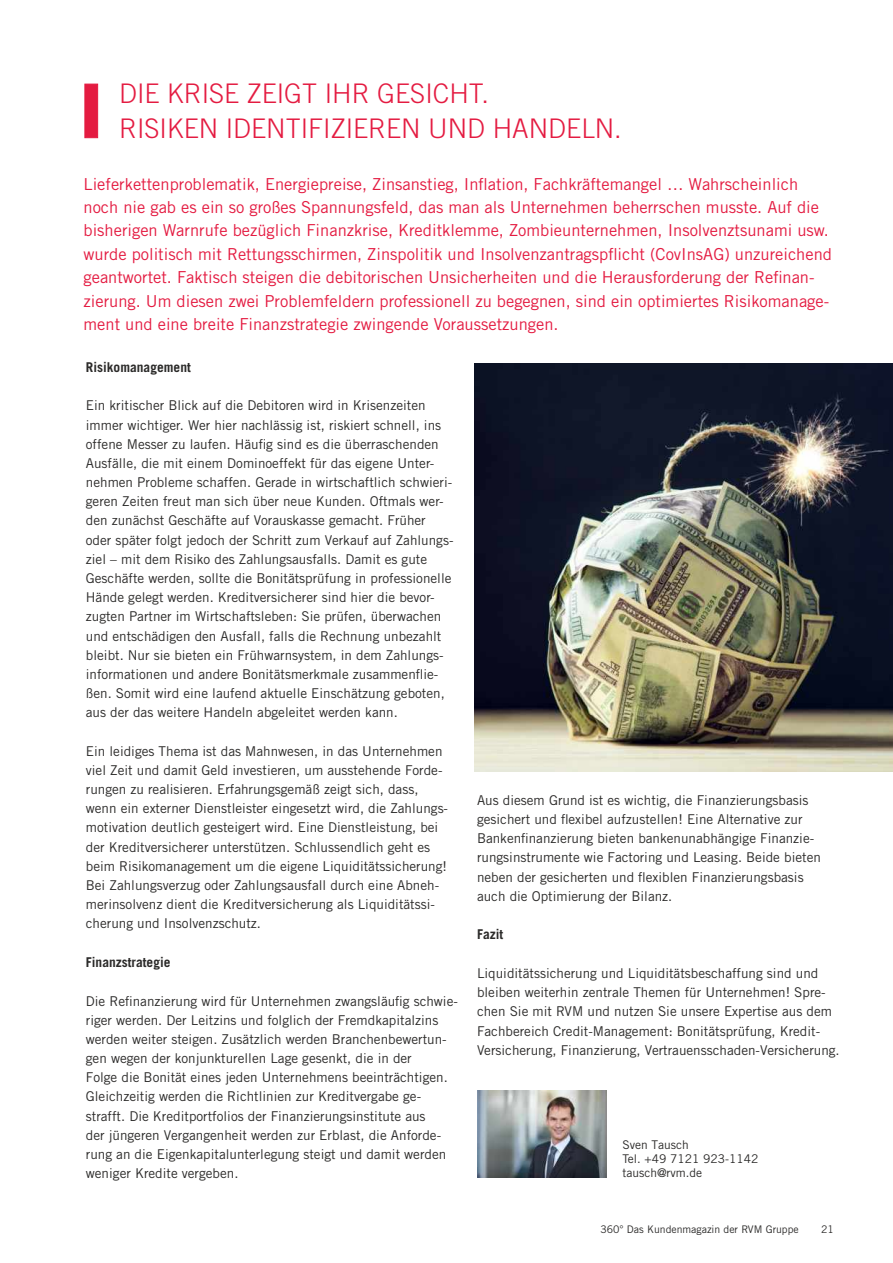
<style>
.page{position:relative;width:893px;height:1263px;background:#fff}
.page>*{position:absolute;margin:0;border:0;box-sizing:border-box;transform-origin:0 0}
.t1{font:300 27px/34.5px "Trade Gothic LT";color:#e41b41}
.t2{font:16.5px/23.4px "Trade Gothic LT";color:#e41b41}
.t3{font:13.5px/19.2px "Trade Gothic LT";color:#2b2a29}
.t4{font:700 13.5px "Trade Gothic LT";color:#2b2a29}
.t5{font:12px/14.2px "Trade Gothic LT";color:#2b2a29}
.t6{font:10.5px "Trade Gothic LT";color:#2b2a29}
</style>
<div class="page">
<svg style="left:84px;top:83px;width:14px;height:56px"></svg>
<img style="left:477px;top:1091px;width:129px;height:86px">
<img style="left:474px;top:363px;width:419px;height:408px">
<h1 class="t1" style="left:119px;top:79px;width:504px">DIE KRISE ZEIGT IHR GESICHT.<br>RISIKEN IDENTIFIZIEREN UND HANDELN.</h1>
<p class="t2" style="left:84px;top:173px;width:750px">Lieferkettenproblematik, Energiepreise, Zinsanstieg, Inflation, Fachkräftemangel … Wahrscheinlich noch nie gab es ein so großes Spannungsfeld, das man als Unternehmen beherrschen musste. Auf die bisherigen Warnrufe bezüglich Finanzkrise, Kreditklemme, Zombieunternehmen, Insolvenztsunami usw. wurde politisch mit Rettungsschirmen, Zinspolitik und Insolvenzantragspflicht (CovInsAG) unzureichend geantwortet. Faktisch steigen die debitorischen Unsicherheiten und die Herausforderung der Refinan&shy;zierung. Um diesen zwei Problemfeldern professionell zu begegnen, sind ein optimiertes Risikomanage&shy;ment und eine breite Finanzstrategie zwingende Voraussetzungen.</p>
<p class="t4" style="left:86px;top:362px;width:107px">Risikomanagement</p>
<p class="t3" style="left:86px;top:397px;width:369px">Ein kritischer Blick auf die Debitoren wird in Krisenzeiten immer wichtiger. Wer hier nachlässig ist, riskiert schnell, ins offene Messer zu laufen. Häufig sind es die überraschenden Ausfälle, die mit einem Dominoeffekt für das eigene Unter&shy;nehmen Probleme schaffen. Gerade in wirtschaftlich schwieri&shy;geren Zeiten freut man sich über neue Kunden. Oftmals wer&shy;den zunächst Geschäfte auf Vorauskasse gemacht. Früher oder später folgt jedoch der Schritt zum Verkauf auf Zahlungs&shy;ziel – mit dem Risiko des Zahlungsausfalls. Damit es gute Geschäfte werden, sollte die Bonitätsprüfung in professionelle Hände gelegt werden. Kreditversicherer sind hier die bevor&shy;zugten Partner im Wirtschaftsleben: Sie prüfen, überwachen und entschädigen den Ausfall, falls die Rechnung unbezahlt bleibt. Nur sie bieten ein Frühwarnsystem, in dem Zahlungs&shy;informationen und andere Bonitätsmerkmale zusammenflie&shy;ßen. Somit wird eine laufend aktuelle Einschätzung geboten, aus der das weitere Handeln abgeleitet werden kann.</p>
<p class="t3" style="left:86px;top:742px;width:364px">Ein leidiges Thema ist das Mahnwesen, in das Unternehmen viel Zeit und damit Geld investieren, um ausstehende Forde&shy;rungen zu realisieren. Erfahrungsgemäß zeigt sich, dass, wenn ein externer Dienstleister eingesetzt wird, die Zahlungs&shy;motivation deutlich gesteigert wird. Eine Dienstleistung, bei der Kreditversicherer unterstützen. Schlussendlich geht es beim Risikomanagement um die eigene Liquiditätssicherung!<br>Bei Zahlungsverzug oder Zahlungsausfall durch eine Abneh&shy;merinsolvenz dient die Kreditversicherung als Liquiditätssi&shy;cherung und Insolvenzschutz.</p>
<p class="t4" style="left:86px;top:957px;width:86px">Finanzstrategie</p>
<p class="t3" style="left:86px;top:992px;width:374px">Die Refinanzierung wird für Unternehmen zwangsläufig schwie&shy;riger werden. Der Leitzins und folglich der Fremdkapitalzins werden weiter steigen. Zusätzlich werden Branchenbewertun&shy;gen wegen der konjunkturellen Lage gesenkt, die in der<br>Folge die Bonität eines jeden Unternehmens beeinträchtigen.<br>Gleichzeitig werden die Richtlinien zur Kreditvergabe ge&shy;strafft. Die Kreditportfolios der Finanzierungsinstitute aus<br>der jüngeren Vergangenheit werden zur Erblast, die Anforde&shy;rung an die Eigenkapitalunterlegung steigt und damit werden weniger Kredite vergeben.</p>
<p class="t3" style="left:477px;top:792px;width:345px">Aus diesem Grund ist es wichtig, die Finanzierungsbasis gesichert und flexibel aufzustellen! Eine Alternative zur Bankenfinanzierung bieten bankenunabhängige Finanzie&shy;rungsinstrumente wie Factoring und Leasing. Beide bieten neben der gesicherten und flexiblen Finanzierungsbasis auch die Optimierung der Bilanz.</p>
<p class="t4" style="left:477px;top:929px;width:28px">Fazit</p>
<p class="t3" style="left:477px;top:965px;width:364px">Liquiditätssicherung und Liquiditätsbeschaffung sind und bleiben weiterhin zentrale Themen für Unternehmen! Spre&shy;chen Sie mit RVM und nutzen Sie unsere Expertise aus dem Fachbereich Credit-Management: Bonitätsprüfung, Kredit-Versicherung, Finanzierung, Vertrauensschaden-Versicherung.</p>
<p class="t5" style="left:622px;top:1138px;width:138px">Sven Tausch<br>Tel. +49 7121 923-1142 tausch@rvm.de</p>
<p class="t6" style="left:600px;top:1225px;width:200px">360° Das Kundenmagazin der RVM Gruppe</p>
<p class="t6" style="left:821px;top:1225px;width:14px">21</p>
</div>
